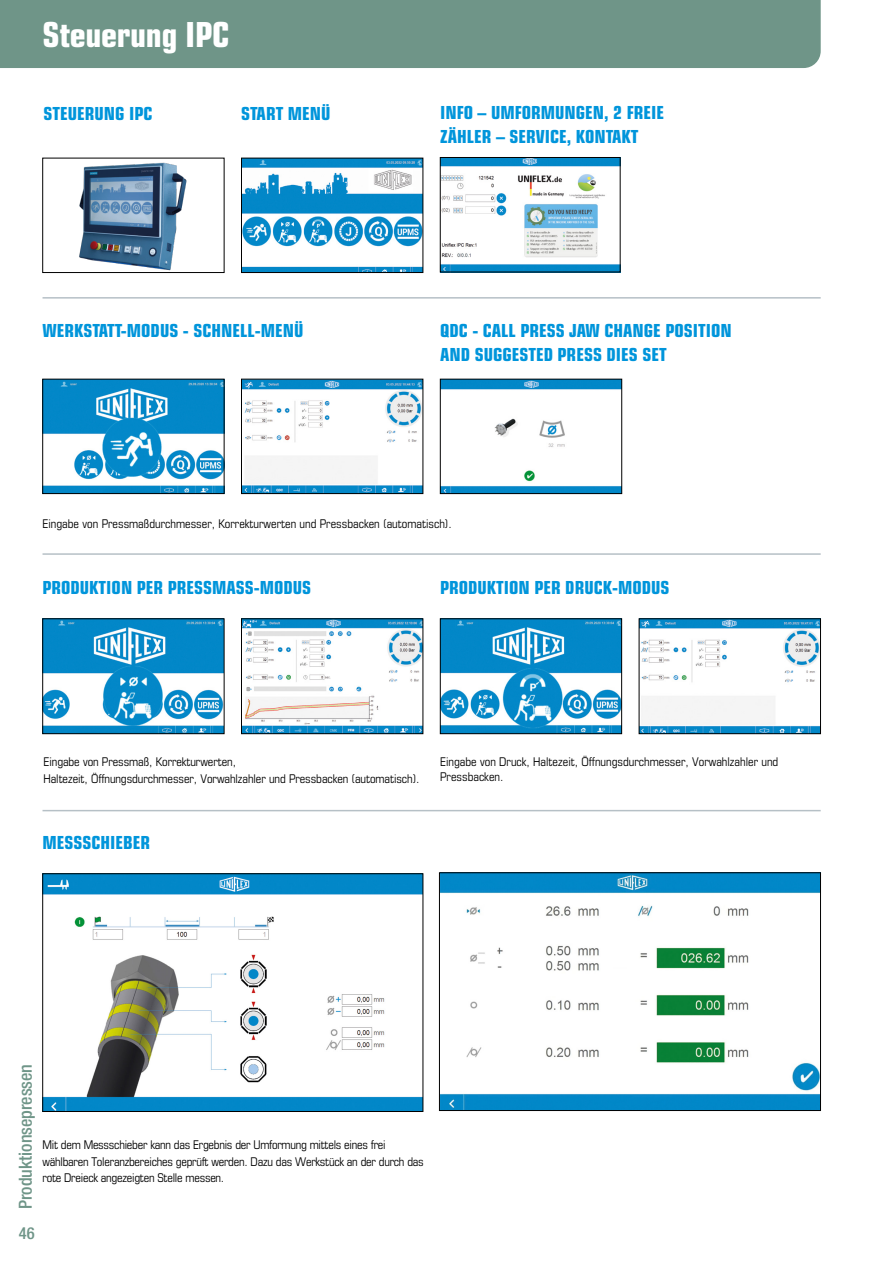
<style>
.page{position:relative;width:893px;height:1263px;background:#fff}
.page>*{position:absolute;margin:0;border:0;box-sizing:border-box;transform-origin:0 0}
.t1{font:700 condensed 34.5px "Eurostile LT Std";letter-spacing:-.01em;color:#fff}
.t2{font:700 condensed 18px/24px "Eurostile LT Std";color:#0095db}
.t3{font:500 condensed 18px "Helvetica Neue LT Pro";color:#6f9588}
.t4{font:500 condensed 16.5px "Helvetica Neue LT Pro";color:#6f9588}
.t5{font:condensed 12px/16.5px "Eurostile LT Std";letter-spacing:-.005em;color:#000}
</style>
<div class="page">
<div style="left:0;top:0;width:821px;height:68px;background:#6f9588"></div>
<img style="left:243px;top:160px;width:178px;height:111px">
<div style="left:241px;top:158px;width:182px;height:115px;border:1px solid #000"></div>
<img style="left:79px;top:162px;width:108px;height:109px">
<div style="left:43px;top:158px;width:181px;height:115px;border:1px solid #000"></div>
<img style="left:442px;top:159px;width:176px;height:111px">
<div style="left:440px;top:157px;width:180px;height:115px;border:1px solid #000"></div>
<img style="left:45px;top:875px;width:376px;height:235px">
<div style="left:43px;top:873px;width:380px;height:239px;border:1px solid #000"></div>
<img style="left:441px;top:874px;width:378px;height:235px">
<div style="left:439px;top:872px;width:382px;height:239px;border:1px solid #000"></div>
<hr style="left:43px;top:553px;width:778px;height:2px;background:#b6c0c6">
<hr style="left:43px;top:810px;width:778px;height:1px;background:#b6c0c6">
<hr style="left:43px;top:297px;width:778px;height:2px;background:#b6c0c6">
<img style="left:45px;top:381px;width:177px;height:111px">
<div style="left:43px;top:379px;width:181px;height:115px;border:1px solid #000"></div>
<img style="left:243px;top:381px;width:178px;height:111px">
<div style="left:241px;top:379px;width:182px;height:115px;border:1px solid #000"></div>
<img style="left:45px;top:621px;width:177px;height:111px">
<div style="left:43px;top:619px;width:181px;height:115px;border:1px solid #000"></div>
<img style="left:243px;top:621px;width:178px;height:111px">
<div style="left:241px;top:619px;width:182px;height:115px;border:1px solid #000"></div>
<img style="left:442px;top:381px;width:178px;height:111px">
<div style="left:440px;top:379px;width:182px;height:115px;border:1px solid #000"></div>
<img style="left:442px;top:621px;width:178px;height:111px">
<div style="left:440px;top:619px;width:182px;height:115px;border:1px solid #000"></div>
<img style="left:641px;top:621px;width:178px;height:111px">
<div style="left:639px;top:619px;width:182px;height:115px;border:1px solid #000"></div>
<h1 class="t1" style="left:43px;top:14px;width:188px">Steuerung IPC</h1>
<h2 class="t2" style="left:44px;top:101px;width:110px">STEUERUNG IPC</h2>
<h2 class="t2" style="left:241px;top:101px;width:91px">START MENÜ</h2>
<h2 class="t2" style="left:440px;top:101px;width:226px">INFO – UMFORMUNGEN, 2 FREIE<br>ZÄHLER – SERVICE, KONTAKT</h2>
<h2 class="t2" style="left:43px;top:319px;width:262px">WERKSTATT-MODUS - SCHNELL-MENÜ</h2>
<h2 class="t2" style="left:440px;top:319px;width:293px;line-height:23.5px">QDC - CALL PRESS JAW CHANGE POSITION<br>AND SUGGESTED PRESS DIES SET</h2>
<p class="t5" style="left:43px;top:515px;width:411px">Eingabe von Pressmaßdurchmesser, Korrekturwerten und Pressbacken (automatisch).</p>
<h2 class="t2" style="left:43px;top:575px;width:270px">PRODUKTION PER PRESSMASS-MODUS</h2>
<h2 class="t2" style="left:440px;top:575px;width:231px">PRODUKTION PER DRUCK-MODUS</h2>
<p class="t5" style="left:44px;top:754px;width:377px">Eingabe von Pressmaß, Korrekturwerten,<br>Haltezeit, Öffnungsdurchmesser, Vorwahlzahler und Pressbacken (automatisch).</p>
<p class="t5" style="left:440px;top:754px;width:340px;line-height:15px">Eingabe von Druck, Haltezeit, Öffnungsdurchmesser, Vorwahlzahler und<br>Pressbacken.</p>
<h2 class="t2" style="left:43px;top:830px;width:109px">MESSSCHIEBER</h2>
<h2 class="t3" style="left:15px;top:1209px;width:147px;rotate:-90deg">Produktionsepressen</h2>
<p class="t5" style="left:43px;top:1136px;width:383px">Mit dem Messschieber kann das Ergebnis der Umformung mittels eines frei wählbaren Toleranzbereiches geprüft werden. Dazu das Werkstück an der durch das rote Dreieck angezeigten Stelle messen.</p>
<h3 class="t4" style="left:19px;top:1223px;width:17px">46</h3>
</div>
